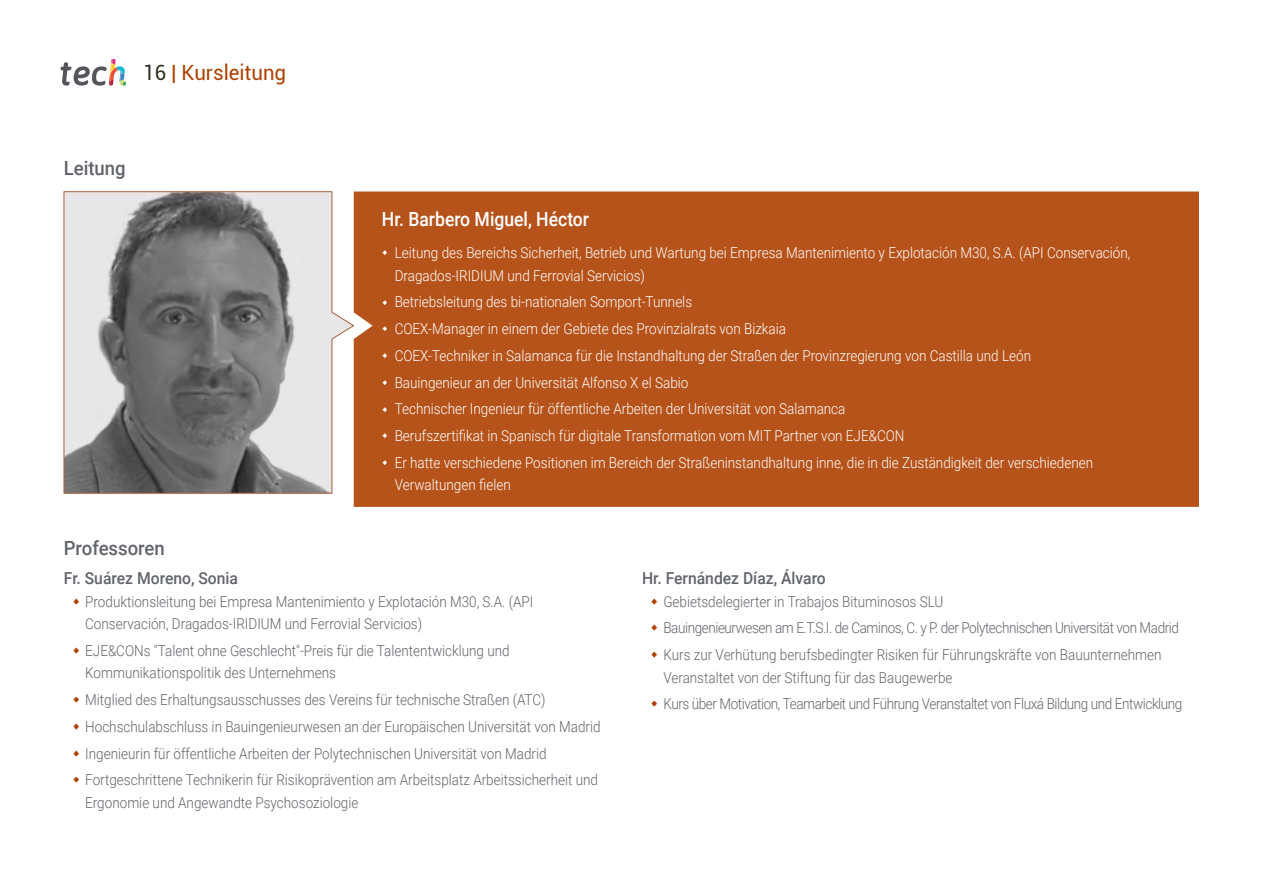
<style>
.page{position:relative;width:1263px;height:893px;background:#fff}
.page>*{position:absolute;margin:0;border:0;box-sizing:border-box;transform-origin:0 0}
.t1{font:21px "Roboto";color:#ae4000}
.t2{font:500 19.5px "Roboto";color:#fff;scale:.9 1}
.t3{font:500 19.5px "Roboto";color:#61646a;scale:.95 1}
.t4{font:500 16.5px "Roboto";color:#61646a;scale:.95 1}
.t5{font:300 15px/26.7px "Roboto";color:#61646a;scale:.9 1}
.t6{font:300 15px/26.7px "Roboto";color:#fff;scale:.9 1}
.t7{font:300 15px/26.7px "Roboto";letter-spacing:-.03em;color:#61646a;scale:.9 1}
.s1{color:#312e20}
</style>
<div class="page">
<svg style="left:61px;top:59px;width:65px;height:27px"></svg>
<div style="left:354px;top:191px;width:845px;height:316px;background:#b6531a"></div>
<svg style="left:64px;top:191px;width:290px;height:303px;background:#9f9e9d"></svg>
<svg style="left:383px;top:250px;width:4px;height:5px"></svg>
<svg style="left:383px;top:300px;width:4px;height:5px"></svg>
<svg style="left:383px;top:326px;width:4px;height:5px"></svg>
<svg style="left:383px;top:353px;width:4px;height:5px"></svg>
<svg style="left:383px;top:380px;width:4px;height:5px"></svg>
<svg style="left:383px;top:407px;width:4px;height:5px"></svg>
<svg style="left:383px;top:433px;width:4px;height:5px"></svg>
<svg style="left:383px;top:460px;width:4px;height:5px"></svg>
<h1 class="t1" style="left:144px;top:57px;width:144px"><span class="s1">16</span> | Kursleitung</h1>
<h2 class="t3" style="left:64px;top:154px;width:67px">Leitung</h2>
<h2 class="t2" style="left:382px;top:206px;width:232px">Hr. Barbero Miguel, Héctor</h2>
<p class="t6" style="left:395px;top:241px;width:819px;line-height:22.5px">Leitung des Bereichs Sicherheit, Betrieb und Wartung bei Empresa Mantenimiento y Explotación M30, S.A. (API Conservación,<br>Dragados-IRIDIUM und Ferrovial Servicios)</p>
<p class="t6" style="left:395px;top:288px;width:777px">Betriebsleitung des bi-nationalen Somport-Tunnels<br>COEX-Manager in einem der Gebiete des Provinzialrats von Bizkaia<br>COEX-Techniker in Salamanca für die Instandhaltung der Straßen der Provinzregierung von Castilla und León Bauingenieur an der Universität Alfonso X el Sabio<br>Technischer Ingenieur für öffentliche Arbeiten der Universität von Salamanca<br>Berufszertifikat in Spanisch für digitale Transformation vom MIT Partner von EJE&amp;CON<br>Er hatte verschiedene Positionen im Bereich der Straßeninstandhaltung inne, die in die Zuständigkeit der verschiedenen</p>
<p class="t6" style="left:395px;top:471px;width:130px">Verwaltungen fielen</p>
<h2 class="t3" style="left:64px;top:534px;width:108px">Professoren</h2>
<p class="t4" style="left:64px;top:567px;width:185px">Fr. Suárez Moreno, Sonia</p>
<p class="t5" style="left:85px;top:590px;width:499px;line-height:22.5px">Produktionsleitung bei Empresa Mantenimiento y Explotación M30, S.A. (API<br>Conservación, Dragados-IRIDIUM und Ferrovial Servicios)</p>
<p class="t5" style="left:85px;top:639px;width:473px;line-height:22.5px">EJE&amp;CONs "Talent ohne Geschlecht"-Preis für die Talententwicklung und<br>Kommunikationspolitik des Unternehmens</p>
<p class="t5" style="left:85px;top:686px;width:574px">Mitglied des Erhaltungsausschusses des Vereins für technische Straßen (ATC)<br>Hochschulabschluss in Bauingenieurwesen an der Europäischen Universität von Madrid Ingenieurin für öffentliche Arbeiten der Polytechnischen Universität von Madrid Fortgeschrittene Technikerin für Risikoprävention am Arbeitsplatz Arbeitssicherheit und</p>
<p class="t5" style="left:85px;top:789px;width:305px">Ergonomie und Angewandte Psychosoziologie</p>
<p class="t4" style="left:642px;top:567px;width:195px">Hr. Fernández Díaz, Álvaro</p>
<p class="t5" style="left:663px;top:587px;width:574px">Gebietsdelegierter in Trabajos Bituminosos SLU<br>Bauingenieurwesen am E.T.S.I. de Caminos, C. y P. der Polytechnischen Universität von Madrid<br>Kurs zur Verhütung berufsbedingter Risiken für Führungskräfte von Bauunternehmen</p>
<p class="t7" style="left:663px;top:663px;width:578px">Veranstaltet von der Stiftung für das Baugewerbe<br>Kurs über Motivation, Teamarbeit und Führung Veranstaltet von Fluxá Bildung und Entwicklung</p>
</div>
